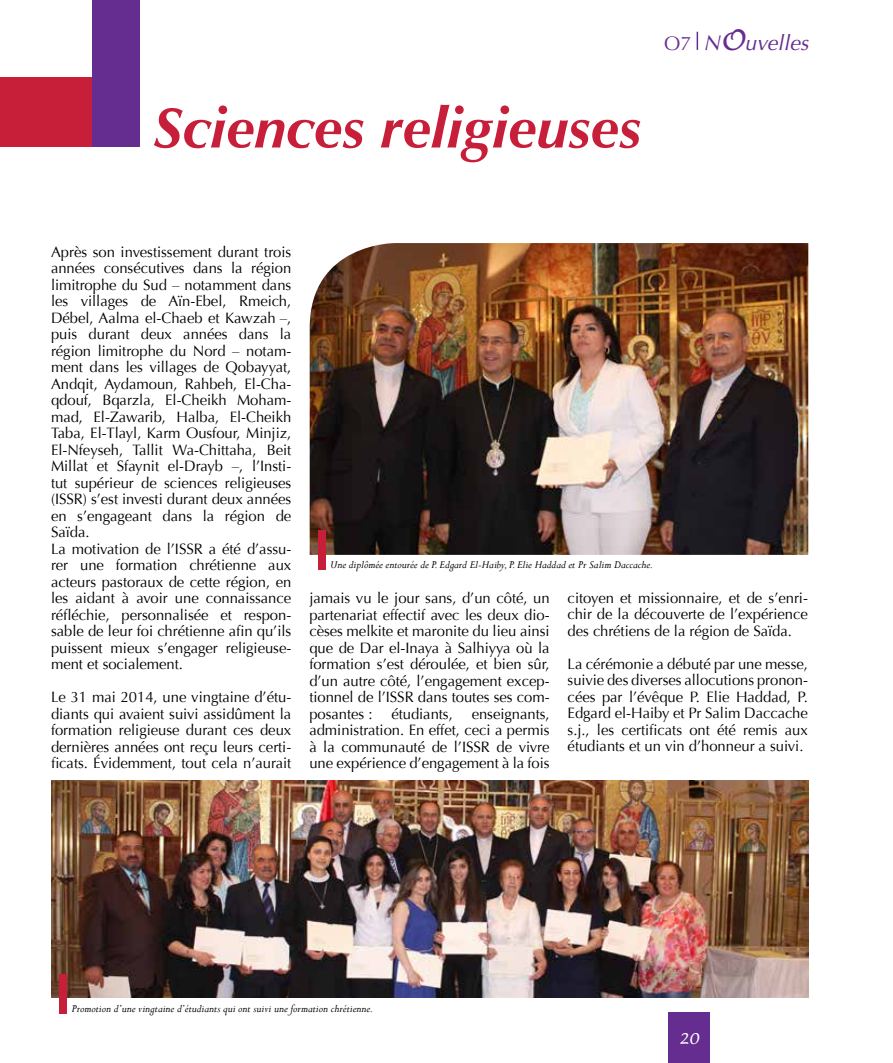
<style>
.page{position:relative;width:893px;height:1063px;background:#fff}
.page>*{position:absolute;margin:0;border:0;box-sizing:border-box;transform-origin:0 0}
.t1{font:italic 700 57px "Optima";color:#c71f3a}
.t2{font:italic 21.3px "Optima";color:#662d91}
.t3{font:15px/16.5px "Optima";letter-spacing:-.005em;color:#000;text-align:justify}
.t4{font:italic 15px "Lucida Handwriting";color:#fff}
.t5{font:italic 12px "Perpetua";color:#000}
.s1{font-style:normal;font-size:19.5px}
.s2{font-family:"Lucida Handwriting";font-size:28.5px}
</style>
<div class="page">
<div style="left:0;top:77px;width:92px;height:70px;background:#c71f3a"></div>
<svg style="left:697px;top:32px;width:1px;height:18px"></svg>
<div style="left:92px;top:0;width:48px;height:147px;background:#662d91"></div>
<div style="left:668px;top:1012px;width:42px;height:51px;background:#662d91"></div>
<img style="left:310px;top:243px;width:498px;height:312px">
<img style="left:51px;top:781px;width:757px;height:217px">
<div style="left:60px;top:975px;width:7px;height:39px;background:#c71f3a"></div>
<div style="left:318px;top:531px;width:8px;height:39px;background:#c71f3a"></div>
<h1 class="t1" style="left:153px;top:94px;width:489px">Sciences religieuses</h1>
<h2 class="t2" style="left:664px;top:30px;width:146px"><span class="s1">O7</span> N<span class="s2">O</span>uvelles</h2>
<p class="t3" style="left:51px;top:244px;width:242px;text-align:left">Après son investissement durant trois années consécutives dans la région limitrophe du Sud – notamment dans les villages de Aïn-Ebel, Rmeich, Débel, Aalma el-Chaeb et Kawzah –, puis durant deux années dans la région limitrophe du Nord – notam&shy;ment dans les villages de Qobayyat, Andqit, Aydamoun, Rahbeh, El-Cha&shy;qdouf, Bqarzla, El-Cheikh Moham&shy;mad, El-Zawarib, Halba, El-Cheikh Taba, El-Tlayl, Karm Ousfour, Minjiz, El-Nfeyseh, Tallit Wa-Chittaha, Beit Millat et Sfaynit el-Drayb –, l’Insti&shy;tut supérieur de sciences religieuses (ISSR) s’est investi durant deux années en s’engageant dans la région de Saïda.<br>La motivation de l’ISSR a été d’assu&shy;rer une formation chrétienne aux acteurs pastoraux de cette région, en les aidant à avoir une connaissance réfléchie, personnalisée et respon&shy;sable de leur foi chrétienne afin qu’ils puissent mieux s’engager religieuse&shy;ment et socialement.</p>
<p class="t3" style="left:51px;top:689px;width:242px">Le 31 mai 2014, une vingtaine d’étu&shy;diants qui avaient suivi assidûment la formation religieuse durant ces deux dernières années ont reçu leurs certi&shy;ficats. Évidemment, tout cela n’aurait</p>
<p class="t5" style="left:330px;top:557px;width:325px">Une diplômée entourée de P. Edgard El-Haiby, P. Elie Haddad et Pr Salim Daccache.</p>
<p class="t3" style="left:309px;top:590px;width:242px">jamais vu le jour sans, d’un côté, un partenariat effectif avec les deux dio&shy;cèses melkite et maronite du lieu ainsi que de Dar el-Inaya à Salhiyya où la formation s’est déroulée, et bien sûr, d’un autre côté, l’engagement excep&shy;tionnel de l’ISSR dans toutes ses com&shy;posantes :</p>
<p class="t3" style="left:391px;top:706px;width:63px">étudiants,</p>
<p class="t3" style="left:309px;top:706px;width:242px;text-indent:162px">enseignants, administration. En effet, ceci a permis à la communauté de l’ISSR de vivre une expérience d’engagement à la fois</p>
<p class="t3" style="left:568px;top:590px;width:242px">citoyen et missionnaire, et de s’enri&shy;chir de la découverte de l’expérience des chrétiens de la région de Saïda.</p>
<p class="t3" style="left:568px;top:656px;width:242px">La cérémonie a débuté par une messe, suivie des diverses allocutions pronon&shy;cées par l’évêque P. Elie Haddad, P.<br>Edgard el-Haiby et Pr Salim Daccache s.j., les certificats ont été remis aux étudiants et un vin d’honneur a suivi.</p>
<p class="t5" style="left:72px;top:1001px;width:303px">Promotion d’une vingtaine d’étudiants qui ont suivi une formation chrétienne.</p>
<p class="t4" style="left:679px;top:1030px;width:22px">20</p>
</div>
